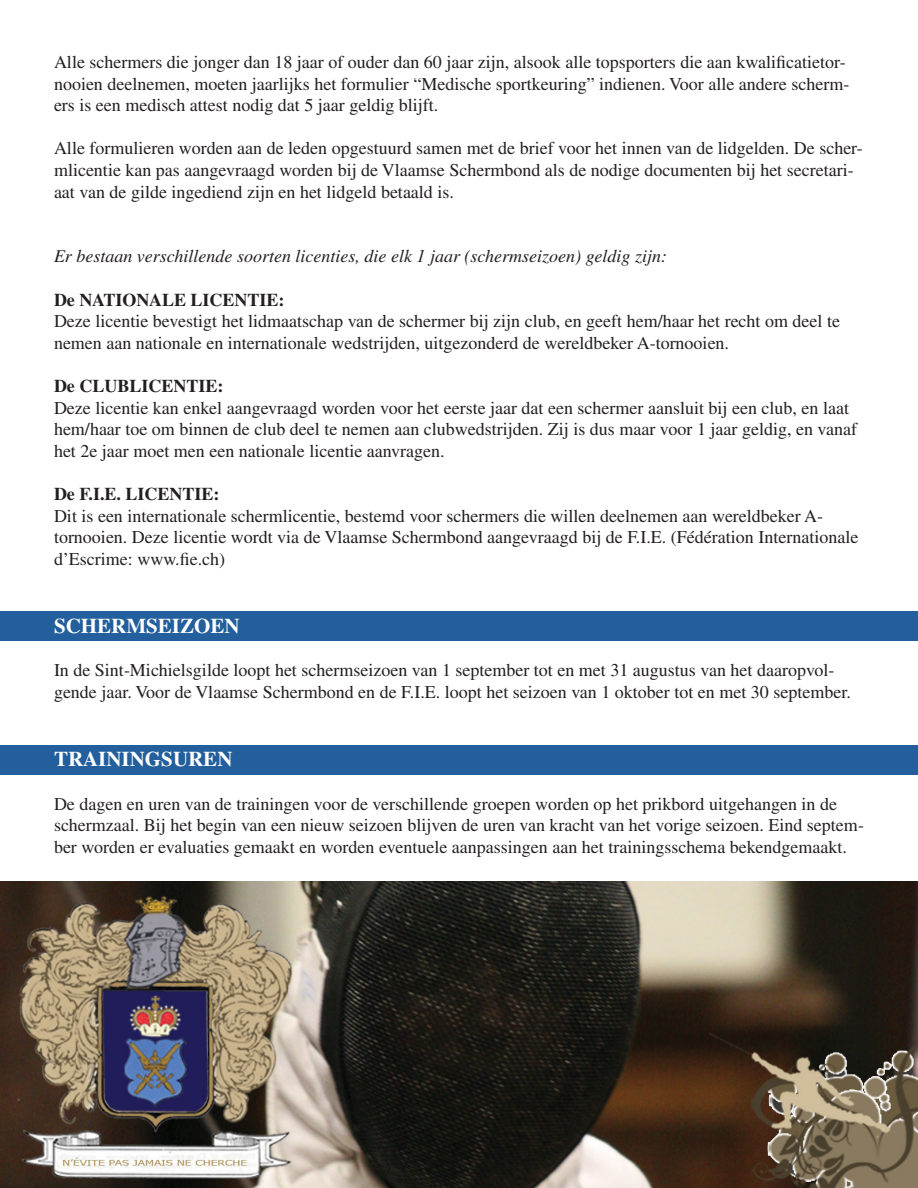
<style>
.page{position:relative;width:918px;height:1188px;background:#fff}
.page>*{position:absolute;margin:0;border:0;box-sizing:border-box;transform-origin:0 0}
.t1{font:700 21px "Times";color:#fff}
.t2{font:18px/21.6px "Times";color:#231f20}
.t3{font:italic 18px "Times";color:#231f20}
.t4{font:700 18px "Times";color:#231f20}
</style>
<div class="page">
<div style="left:0;top:611px;width:918px;height:30px;background:#235f9c"></div>
<div style="left:0;top:745px;width:918px;height:29px;background:#235f9c"></div>
<img style="left:0;top:881px;width:918px;height:307px">
<p class="t2" style="left:54px;top:51px;width:797px">Alle schermers die jonger dan 18 jaar of ouder dan 60 jaar zijn, alsook alle topsporters die aan kwalificatietor&shy;nooien deelnemen, moeten jaarlijks het formulier “Medische sportkeuring” indienen. Voor alle andere scherm&shy;ers is een medisch attest nodig dat 5 jaar geldig blijft.</p>
<p class="t2" style="left:54px;top:138px;width:810px">Alle formulieren worden aan de leden opgestuurd samen met de brief voor het innen van de lidgelden. De scher&shy;mlicentie kan pas aangevraagd worden bij de Vlaamse Schermbond als de nodige documenten bij het secretari&shy;aat van de gilde ingediend zijn en het lidgeld betaald is.</p>
<p class="t3" style="left:54px;top:247px;width:615px">Er bestaan verschillende soorten licenties, die elk 1 jaar (schermseizoen) geldig zijn:</p>
<p class="t4" style="left:54px;top:289px;width:232px">De NATIONALE LICENTIE:</p>
<p class="t2" style="left:54px;top:310px;width:788px">Deze licentie bevestigt het lidmaatschap van de schermer bij zijn club, en geeft hem/haar het recht om deel te nemen aan nationale en internationale wedstrijden, uitgezonderd de wereldbeker A-tornooien.</p>
<p class="t4" style="left:54px;top:375px;width:171px">De CLUBLICENTIE:</p>
<p class="t2" style="left:54px;top:397px;width:805px">Deze licentie kan enkel aangevraagd worden voor het eerste jaar dat een schermer aansluit bij een club, en laat hem/haar toe om binnen de club deel te nemen aan clubwedstrijden. Zij is dus maar voor 1 jaar geldig, en vanaf het 2e jaar moet men een nationale licentie aanvragen.</p>
<p class="t4" style="left:54px;top:483px;width:167px">De F.I.E. LICENTIE:</p>
<p class="t2" style="left:54px;top:505px;width:806px">Dit is een internationale schermlicentie, bestemd voor schermers die willen deelnemen aan wereldbeker A&shy;tornooien. Deze licentie wordt via de Vlaamse Schermbond aangevraagd bij de F.I.E. (Fédération Internationale d’Escrime: www.fie.ch)</p>
<p class="t1" style="left:54px;top:614px;width:187px">SCHERMSEIZOEN</p>
<p class="t2" style="left:54px;top:660px;width:798px">In de Sint-Michielsgilde loopt het schermseizoen van 1 september tot en met 31 augustus van het daaropvol&shy;gende jaar. Voor de Vlaamse Schermbond en de F.I.E. loopt het seizoen van 1 oktober tot en met 30 september.</p>
<p class="t1" style="left:54px;top:747px;width:180px">TRAININGSUREN</p>
<p class="t2" style="left:54px;top:793px;width:812px">De dagen en uren van de trainingen voor de verschillende groepen worden op het prikbord uitgehangen in de schermzaal. Bij het begin van een nieuw seizoen blijven de uren van kracht van het vorige seizoen. Eind septem&shy;ber worden er evaluaties gemaakt en worden eventuele aanpassingen aan het trainingsschema bekendgemaakt.</p>
</div>
